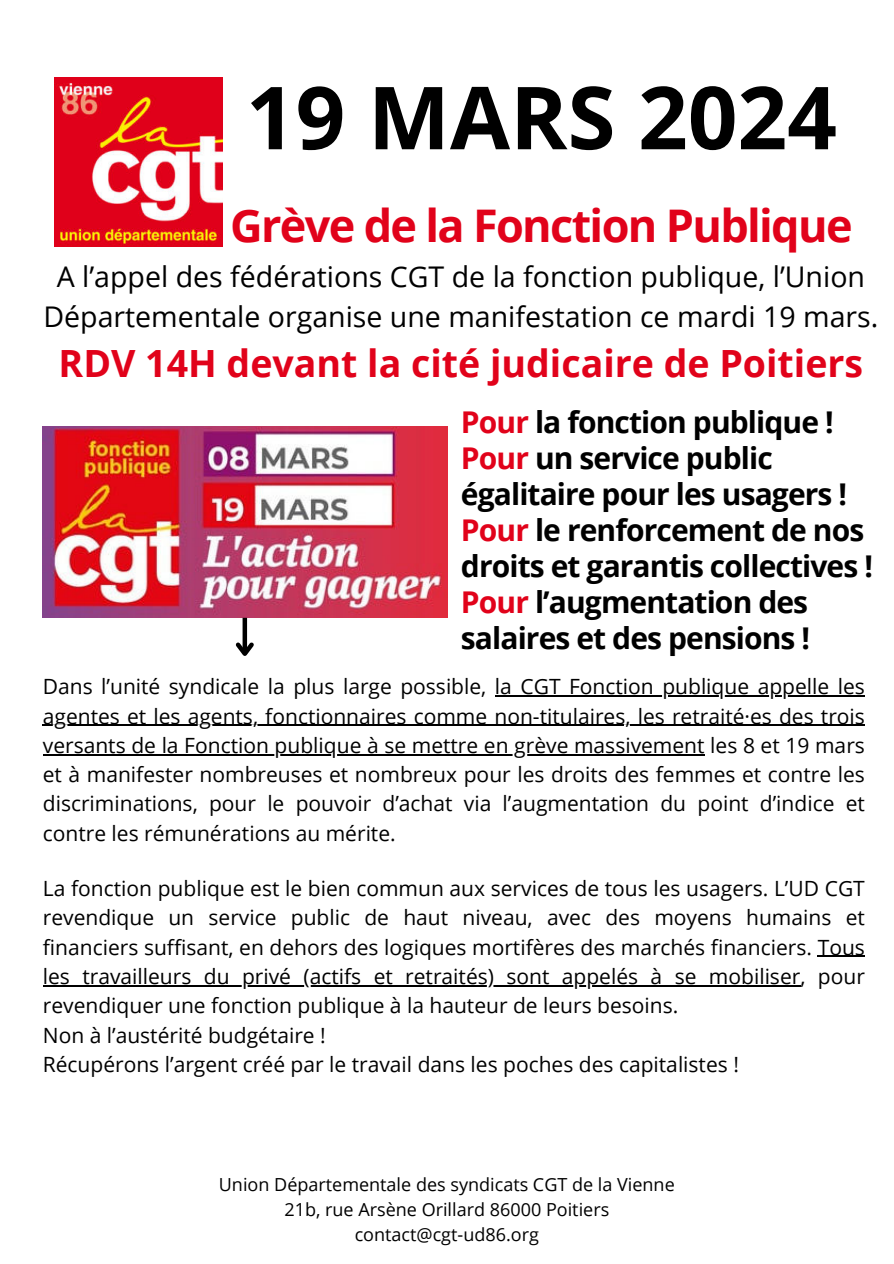
<style>
.page{position:relative;width:894px;height:1264px;background:#fff}
.page>*{position:absolute;margin:0;border:0;box-sizing:border-box;transform-origin:0 0}
.t1{font:700 87px "Open Sans";color:#000}
.t2{font:700 45px "Open Sans";letter-spacing:-.035em;color:#e1021a}
.t3{font:700 37.5px "Open Sans";color:#e1021a}
.t4{font:700 30px/36px "Open Sans";letter-spacing:-.03em;color:#000}
.t5{font:28.5px/39.3px "Open Sans";color:#000;text-align:center}
.t6{font:21px/29.2px "Open Sans";color:#000;text-align:justify}
.t7{font:18px/24.8px "Open Sans";color:#000;text-align:center}
.s1{color:#e1021a}
</style>
<div class="page">
<img style="left:54px;top:77px;width:169px;height:169px">
<img style="left:43px;top:426px;width:404px;height:191px">
<hr style="left:495px;top:695px;width:369px;height:1px;background:#000">
<hr style="left:43px;top:724px;width:821px;height:2px;background:#000">
<hr style="left:43px;top:754px;width:661px;height:1px;background:#000">
<hr style="left:817px;top:955px;width:47px;height:1px;background:#000">
<hr style="left:43px;top:985px;width:757px;height:1px;background:#000">
<div style="left:242px;top:618px;width:5px;height:35px;background:#000"></div>
<svg style="left:235px;top:638px;width:19px;height:18px"></svg>
<h1 class="t1" style="left:246px;top:56px;width:592px">19 MARS 2024</h1>
<h2 class="t2" style="left:230px;top:193px;width:624px">Grève de la Fonction Publique</h2>
<h3 class="t5" style="left:43px;top:257px;width:836px">A l’appel des fédérations CGT de la fonction publique, l’Union<br>Départementale organise une manifestation ce mardi 19 mars.</h3>
<h3 class="t3" style="left:59px;top:337px;width:805px">RDV 14H devant la cité judicaire de Poitiers</h3>
<h3 class="t4" style="left:461px;top:403px;width:413px"><span class="s1">Pour</span> la fonction publique !<br><span class="s1">Pour</span> un service public égalitaire pour les usagers !<br><span class="s1">Pour</span> le renforcement de nos droits et garantis collectives !<br><span class="s1">Pour</span> l’augmentation des salaires et des pensions !</h3>
<p class="t6" style="left:43px;top:671px;width:823px">Dans l’unité syndicale la plus large possible, la CGT Fonction publique appelle les agentes et les agents, fonctionnaires comme non-titulaires, les retraité·es des trois versants de la Fonction publique à se mettre en grève massivement les 8 et 19 mars et à manifester nombreuses et nombreux pour les droits des femmes et contre les discriminations, pour le pouvoir d’achat via l’augmentation du point d’indice et contre les rémunérations au mérite.</p>
<p class="t6" style="left:43px;top:873px;width:823px;text-align:left">La fonction publique est le bien commun aux services de tous les usagers. L’UD CGT revendique un service public de haut niveau, avec des moyens humains et financiers suffisant, en dehors des logiques mortifères des marchés financiers. Tous les travailleurs du privé (actifs et retraités) sont appelés à se mobiliser, pour revendiquer une fonction publique à la hauteur de leurs besoins.<br>Non à l’austérité budgétaire !<br>Récupérons l’argent créé par le travail dans les poches des capitalistes !</p>
<p class="t7" style="left:219px;top:1172px;width:457px">Union Départementale des syndicats CGT de la Vienne<br>21b, rue Arsène Orillard 86000 Poitiers contact@cgt-ud86.org</p>
</div>
